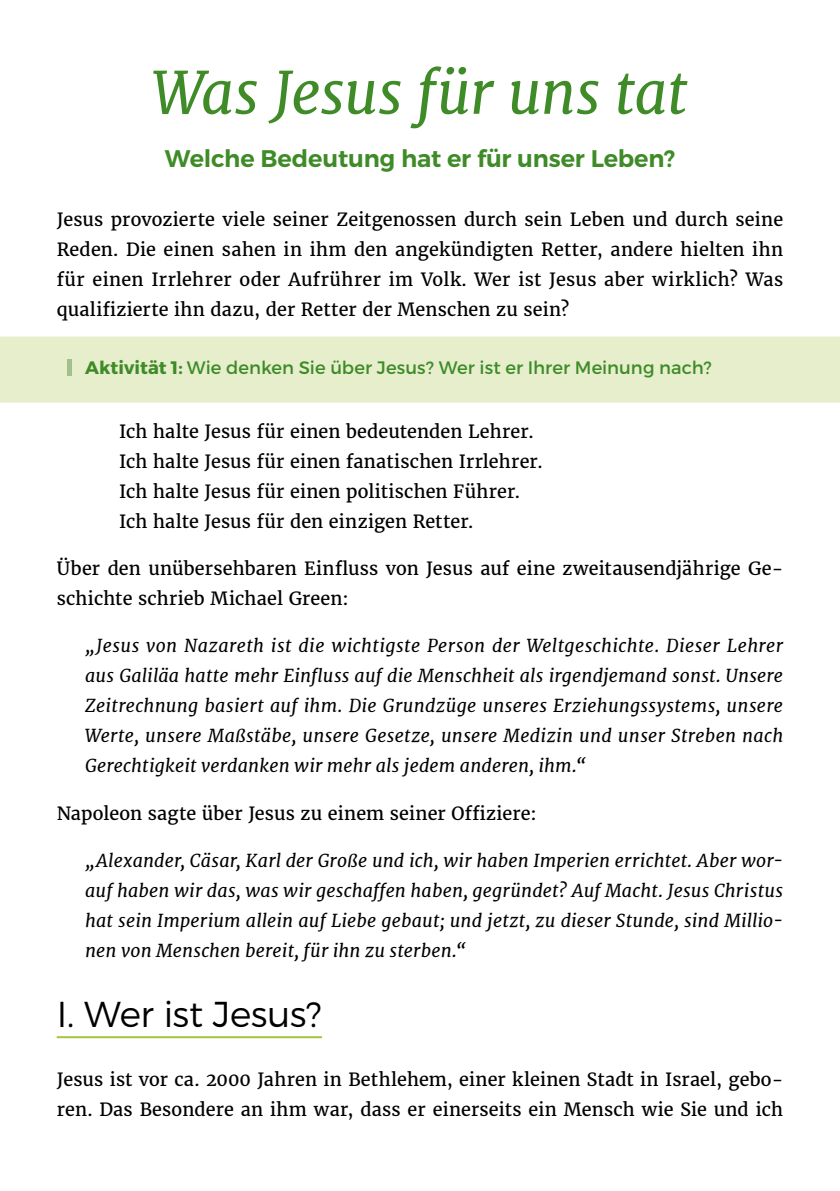
<style>
.page{position:relative;width:840px;height:1191px;background:#fff}
.page>*{position:absolute;margin:0;border:0;box-sizing:border-box;transform-origin:0 0}
.t1{font:italic 58px "Merriweather";letter-spacing:-.015em;color:#3e8b28}
.t2{font:300 36px "Montserrat";letter-spacing:-.01em;color:#000}
.t3{font:600 24px "Montserrat";letter-spacing:-.01em;color:#3e8b28}
.t4{font:18px/30px "Merriweather";letter-spacing:.01em;color:#000}
.t5{font:italic 18px/30px "Merriweather";letter-spacing:.005em;color:#000;text-align:justify}
.t6{font:18px "Montserrat";letter-spacing:.005em;color:#3e8b28}
.s1{color:#a3c08c}
.s2{font-weight:700}
</style>
<div class="page">
<div style="left:0;top:336px;width:839px;height:66px;background:#e6eecc"></div>
<hr style="left:57px;top:1036px;width:265px;height:2px;background:#a2c73a">
<h1 class="t1" style="left:152px;top:57px;width:536px">Was Jesus für uns tat</h1>
<h3 class="t3" style="left:165px;top:144px;width:511px">Welche Bedeutung hat er für unser Leben?</h3>
<p class="t4" style="left:57px;top:204px;width:727px;text-align:justify">Jesus provozierte viele seiner Zeitgenossen durch sein Leben und durch seine Reden. Die einen sahen in ihm den angekündigten Retter, andere hielten ihn für einen Irrlehrer oder Aufrührer im Volk. Wer ist Jesus aber wirklich? Was qualifizierte ihn dazu, der Retter der Menschen zu sein?</p>
<p class="t6" style="left:62px;top:357px;width:650px"><span class="s1">|</span> <span class="s2">Aktivität 1:</span> Wie denken Sie über Jesus? Wer ist er Ihrer Meinung nach?</p>
<p class="t4" style="left:119px;top:417px;width:424px">Ich halte Jesus für einen bedeutenden Lehrer.<br>Ich halte Jesus für einen fanatischen Irrlehrer.<br>Ich halte Jesus für einen politischen Führer.<br>Ich halte Jesus für den einzigen Retter.</p>
<p class="t4" style="left:57px;top:554px;width:727px">Über den unübersehbaren Einfluss von Jesus auf eine zweitausendjährige Ge&shy;schichte schrieb Michael Green:</p>
<p class="t5" style="left:85px;top:631px;width:699px">„Jesus von Nazareth ist die wichtigste Person der Weltgeschichte. Dieser Lehrer aus Galiläa hatte mehr Einfluss auf die Menschheit als irgendjemand sonst. Unsere Zeitrechnung basiert auf ihm. Die Grundzüge unseres Erziehungssystems, unsere Werte, unsere Maßstäbe, unsere Gesetze, unsere Medizin und unser Streben nach Gerechtigkeit verdanken wir mehr als jedem anderen, ihm.“</p>
<p class="t4" style="left:57px;top:798px;width:481px">Napoleon sagte über Jesus zu einem seiner Offiziere:</p>
<p class="t5" style="left:85px;top:845px;width:699px">„Alexander, Cäsar, Karl der Große und ich, wir haben Imperien errichtet. Aber wor&shy;auf haben wir das, was wir geschaffen haben, gegründet? Auf Macht. Jesus Christus hat sein Imperium allein auf Liebe gebaut; und jetzt, zu dieser Stunde, sind Millio&shy;nen von Menschen bereit, für ihn zu sterben.“</p>
<h2 class="t2" style="left:57px;top:992px;width:266px">I. Wer ist Jesus?</h2>
<p class="t4" style="left:57px;top:1064px;width:727px">Jesus ist vor ca. 2000 Jahren in Bethlehem, einer kleinen Stadt in Israel, gebo&shy;ren. Das Besondere an ihm war, dass er einerseits ein Mensch wie Sie und ich</p>
</div>
